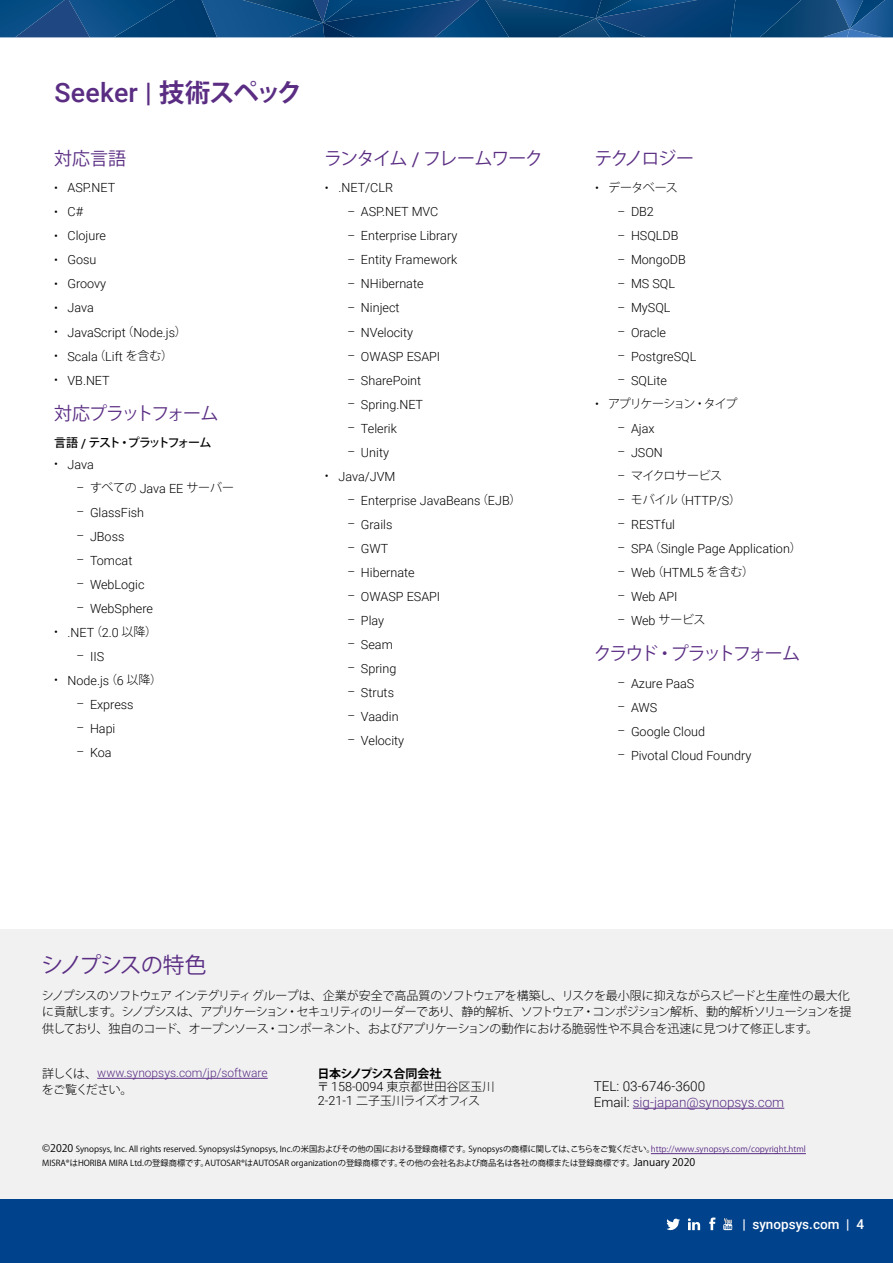
<style>
.page{position:relative;width:893px;height:1263px;background:#fff}
.page>*{position:absolute;margin:0;border:0;box-sizing:border-box;transform-origin:0 0}
.t1{font:500 26.85px "Roboto";letter-spacing:.01em;color:#5a2d83}
.t2{font:21.75px "Koz Go Pro";letter-spacing:-.03em;color:#5a2d83}
.t3{font:18px "Koz Go Pro";letter-spacing:-.09em;color:#5a2d83}
.t4{font:18px "Koz Go Pro";letter-spacing:-.125em;color:#5a2d83}
.t5{font:300 13.5px/16.5px "Roboto";color:#000}
.t6{font:500 13.5px "Roboto";color:#fff}
.t7{font:300 12.6px "Roboto";color:#000}
.t8{font:300 12px/16.5px "Koz Go Pro";letter-spacing:-.05em;color:#000}
.t9{font:300 12px/13.5px "Koz Go Pro";color:#000}
.t10{font:300 12px "Roboto";color:#5a2d83}
.t11{font:500 12px "Koz Go Pro";letter-spacing:-.14em;color:#000}
.t12{font:300 12px "Koz Go Pro";letter-spacing:-.02em;color:#000}
.t13{font:300 12px "Koz Go Pro";letter-spacing:-.09em;color:#000}
.t14{font:8.25px/13.5px "Koz Go Pr 6 N";color:#000}
.s1{font-family:"Koz Go Pr 6 N";font-weight:700;font-size:25.5px}
.s2{font-size:12px}
.s3{font-family:"Koz Go Pro";font-size:12px}
.s4{font-family:"Roboto";font-size:12.6px}
.s5{font-family:"Roboto"}
.s6{font-family:"Roboto";font-size:18.9px}
.s7{font-family:"Koz Go Pro";color:#000}
.s8{font-weight:700}
.s9{color:#5a2d83}
.s10{font-size:10.5px}
</style>
<div class="page">
<svg style="left:0;top:0;width:893px;height:37px;background:#0b467b"></svg>
<div style="left:0;top:1198px;width:893px;height:65px;background:#00438c"></div>
<svg style="left:667px;top:1218px;width:13px;height:12px"></svg>
<svg style="left:709px;top:1217px;width:7px;height:13px"></svg>
<svg style="left:723px;top:1218px;width:9px;height:12px"></svg>
<svg style="left:688px;top:1218px;width:12px;height:12px"></svg>
<div style="left:0;top:928px;width:893px;height:270px;background:#f1f1f2"></div>
<hr style="left:97px;top:1078px;width:171px;height:1px;background:#5a2d83">
<hr style="left:633px;top:1108px;width:151px;height:1px;background:#5a2d83">
<hr style="left:651px;top:1153px;width:155px;height:1px;background:#5a2d83">
<h1 class="t1" style="left:54px;top:74px;width:250px">Seeker | <span class="s1">技術スペック</span></h1>
<h3 class="t3" style="left:54px;top:147px;width:73px">対応言語</h3>
<p class="t7" style="left:54px;top:179px;width:63px"><span class="s2">•</span> ASP.NET</p>
<p class="t7" style="left:54px;top:203px;width:31px"><span class="s2">•</span> C#</p>
<p class="t7" style="left:54px;top:227px;width:53px"><span class="s2">•</span> Clojure</p>
<p class="t7" style="left:54px;top:251px;width:44px"><span class="s2">•</span> Gosu</p>
<p class="t7" style="left:54px;top:275px;width:54px"><span class="s2">•</span> Groovy</p>
<p class="t7" style="left:54px;top:299px;width:41px"><span class="s2">•</span> Java</p>
<p class="t7" style="left:54px;top:323px;width:134px"><span class="s2">•</span> JavaScript<span class="s3">（</span>Node.js<span class="s3">）</span></p>
<p class="t7" style="left:54px;top:347px;width:121px"><span class="s2">•</span> Scala<span class="s3">（</span>Lift <span class="s3">を含む）</span></p>
<p class="t7" style="left:54px;top:371px;width:57px"><span class="s2">•</span> VB.NET</p>
<h3 class="t3" style="left:54px;top:402px;width:166px">対応プラットフォーム</h3>
<p class="t11" style="left:54px;top:435px;width:159px">言語 <span class="s4">/</span> テスト・プラットフォーム</p>
<p class="t7" style="left:54px;top:455px;width:41px"><span class="s2">•</span> Java</p>
<p class="t12" style="left:77px;top:480px;width:159px"><span class="s5">–</span> すべての <span class="s4">Java EE</span> サーバー</p>
<p class="t7" style="left:76px;top:503px;width:69px"><span class="s2">–</span> GlassFish</p>
<p class="t7" style="left:77px;top:527px;width:49px"><span class="s2">–</span> JBoss</p>
<p class="t7" style="left:77px;top:551px;width:57px"><span class="s2">–</span> Tomcat</p>
<p class="t7" style="left:77px;top:575px;width:70px"><span class="s2">–</span> WebLogic</p>
<p class="t7" style="left:77px;top:599px;width:78px"><span class="s2">–</span> WebSphere</p>
<p class="t7" style="left:54px;top:623px;width:105px"><span class="s2">•</span> .NET<span class="s3">（</span>2.0 <span class="s3">以降）</span></p>
<p class="t7" style="left:77px;top:647px;width:29px"><span class="s2">–</span> IIS</p>
<p class="t7" style="left:54px;top:671px;width:110px"><span class="s2">•</span> Node.js<span class="s3">（</span>6 <span class="s3">以降）</span></p>
<p class="t7" style="left:77px;top:695px;width:59px"><span class="s2">–</span> Express</p>
<p class="t7" style="left:77px;top:719px;width:40px"><span class="s2">–</span> Hapi</p>
<p class="t7" style="left:77px;top:743px;width:37px"><span class="s2">–</span> Koa</p>
<h3 class="t3" style="left:324px;top:147px;width:221px">ランタイム <span class="s6">/</span> フレームワーク</h3>
<p class="t7" style="left:325px;top:179px;width:70px"><span class="s2">•</span> .NET/CLR</p>
<p class="t7" style="left:347px;top:203px;width:92px"><span class="s2">–</span> ASP.NET MVC</p>
<p class="t7" style="left:347px;top:227px;width:111px"><span class="s2">–</span> Enterprise Library</p>
<p class="t7" style="left:347px;top:251px;width:111px"><span class="s2">–</span> Entity Framework</p>
<p class="t7" style="left:347px;top:275px;width:78px"><span class="s2">–</span> NHibernate</p>
<p class="t7" style="left:347px;top:299px;width:54px"><span class="s2">–</span> Ninject</p>
<p class="t7" style="left:347px;top:323px;width:67px"><span class="s2">–</span> NVelocity</p>
<p class="t7" style="left:347px;top:347px;width:94px"><span class="s2">–</span> OWASP ESAPI</p>
<p class="t7" style="left:347px;top:371px;width:75px"><span class="s2">–</span> SharePoint</p>
<p class="t7" style="left:347px;top:395px;width:77px"><span class="s2">–</span> Spring.NET</p>
<p class="t7" style="left:347px;top:419px;width:51px"><span class="s2">–</span> Telerik</p>
<p class="t7" style="left:347px;top:443px;width:43px"><span class="s2">–</span> Unity</p>
<p class="t7" style="left:325px;top:467px;width:72px"><span class="s2">•</span> Java/JVM</p>
<p class="t7" style="left:347px;top:491px;width:176px"><span class="s2">–</span> Enterprise JavaBeans<span class="s3">（</span>EJB<span class="s3">）</span></p>
<p class="t7" style="left:347px;top:515px;width:46px"><span class="s2">–</span> Grails</p>
<p class="t7" style="left:347px;top:539px;width:43px"><span class="s2">–</span> GWT</p>
<p class="t7" style="left:347px;top:563px;width:69px"><span class="s2">–</span> Hibernate</p>
<p class="t7" style="left:347px;top:587px;width:94px"><span class="s2">–</span> OWASP ESAPI</p>
<p class="t7" style="left:347px;top:611px;width:38px"><span class="s2">–</span> Play</p>
<p class="t7" style="left:347px;top:635px;width:47px"><span class="s2">–</span> Seam</p>
<p class="t7" style="left:347px;top:659px;width:50px"><span class="s2">–</span> Spring</p>
<p class="t7" style="left:347px;top:683px;width:48px"><span class="s2">–</span> Struts</p>
<p class="t7" style="left:347px;top:707px;width:53px"><span class="s2">–</span> Vaadin</p>
<p class="t7" style="left:347px;top:731px;width:58px"><span class="s2">–</span> Velocity</p>
<h3 class="t3" style="left:595px;top:147px;width:101px">テクノロジー</h3>
<p class="t8" style="left:595px;top:180px;width:84px"><span class="s5">•</span> データベース</p>
<p class="t7" style="left:617px;top:203px;width:38px"><span class="s2">–</span> DB2</p>
<p class="t7" style="left:617px;top:227px;width:63px"><span class="s2">–</span> HSQLDB</p>
<p class="t7" style="left:617px;top:251px;width:70px"><span class="s2">–</span> MongoDB</p>
<p class="t7" style="left:617px;top:275px;width:59px"><span class="s2">–</span> MS SQL</p>
<p class="t7" style="left:617px;top:299px;width:55px"><span class="s2">–</span> MySQL</p>
<p class="t7" style="left:617px;top:323px;width:50px"><span class="s2">–</span> Oracle</p>
<p class="t7" style="left:617px;top:347px;width:80px"><span class="s2">–</span> PostgreSQL</p>
<p class="t7" style="left:617px;top:371px;width:51px"><span class="s2">–</span> SQLite</p>
<p class="t13" style="left:595px;top:396px;width:144px"><span class="s5">•</span> アプリケーション・タイプ</p>
<p class="t7" style="left:617px;top:419px;width:39px"><span class="s2">–</span> Ajax</p>
<p class="t7" style="left:617px;top:443px;width:47px"><span class="s2">–</span> JSON</p>
<p class="t8" style="left:617px;top:468px;width:106px"><span class="s5">–</span> マイクロサービス</p>
<p class="t8" style="left:617px;top:492px;width:125px"><span class="s5">–</span> モバイル（<span class="s4">HTTP/S</span>）</p>
<p class="t7" style="left:617px;top:515px;width:59px"><span class="s2">–</span> RESTful</p>
<p class="t7" style="left:617px;top:539px;width:186px"><span class="s2">–</span> SPA<span class="s3">（</span>Single Page Application<span class="s3">）</span></p>
<p class="t7" style="left:617px;top:563px;width:138px"><span class="s2">–</span> Web<span class="s3">（</span>HTML5 <span class="s3">を含む）</span></p>
<p class="t7" style="left:617px;top:587px;width:62px"><span class="s2">–</span> Web API</p>
<p class="t8" style="left:617px;top:612px;width:90px"><span class="s5">–</span> <span class="s4">Web</span> サービス</p>
<h3 class="t4" style="left:594px;top:642px;width:208px">クラウド・プラットフォーム</h3>
<p class="t7" style="left:617px;top:674px;width:78px"><span class="s2">–</span> Azure PaaS</p>
<p class="t7" style="left:617px;top:698px;width:41px"><span class="s2">–</span> AWS</p>
<p class="t7" style="left:617px;top:722px;width:89px"><span class="s2">–</span> Google Cloud</p>
<p class="t7" style="left:617px;top:746px;width:136px"><span class="s2">–</span> Pivotal Cloud Foundry</p>
<h2 class="t2" style="left:42px;top:951px;width:166px">シノプシスの特色</h2>
<p class="t8" style="left:42px;top:987px;width:811px">シノプシスのソフトウェアインテグリティグループは、企業が安全で高品質のソフトウェアを構築し、リスクを最小限に抑えながらスピードと生産性の最大化に貢献します。シノプシスは、アプリケーション・セキュリティのリーダーであり、静的解析、ソフトウェア・コンポジション解析、動的解析ソリューションを提供しており、独自のコード、オープンソース・コンポーネント、およびアプリケーションの動作における脆弱性や不具合を迅速に見つけて修正します。</p>
<p class="t10" style="left:42px;top:1065px;width:227px"><span class="s7">詳しくは、</span>www.synopsys.com/jp/software</p>
<p class="t8" style="left:42px;top:1082px;width:92px">をご覧ください。</p>
<p class="t9" style="left:317px;top:1067px;width:179px"><span class="s8">日本シノプシス合同会社<br></span>〒 <span class="s4">158-0094</span> 東京都世田谷区玉川<br><span class="s4">2-21-1</span> 二子玉川ライズオフィス</p>
<p class="t5" style="left:594px;top:1077px;width:192px">TEL: 03-6746-3600<br>Email: <span class="s9">sig-japan@synopsys.com</span></p>
<p class="t14" style="left:42px;top:1143px;width:765px"><span class="s10">©2020</span> Synopsys, Inc. All rights reserved. SynopsysはSynopsys, Inc.の米国およびその他の国における登録商標です。Synopsysの商標に関しては、こちらをご覧ください。<span class="s9">http://www.synopsys.com/copyright.html<br></span>MISRA®はHORIBA MIRA Ltd.の登録商標です。AUTOSAR®はAUTOSAR organizationの登録商標です。その他の会社名および商品名は各社の商標または登録商標です。<span class="s10">January 2020</span></p>
<p class="t6" style="left:742px;top:1214px;width:123px">| synopsys.com | 4</p>
</div>
